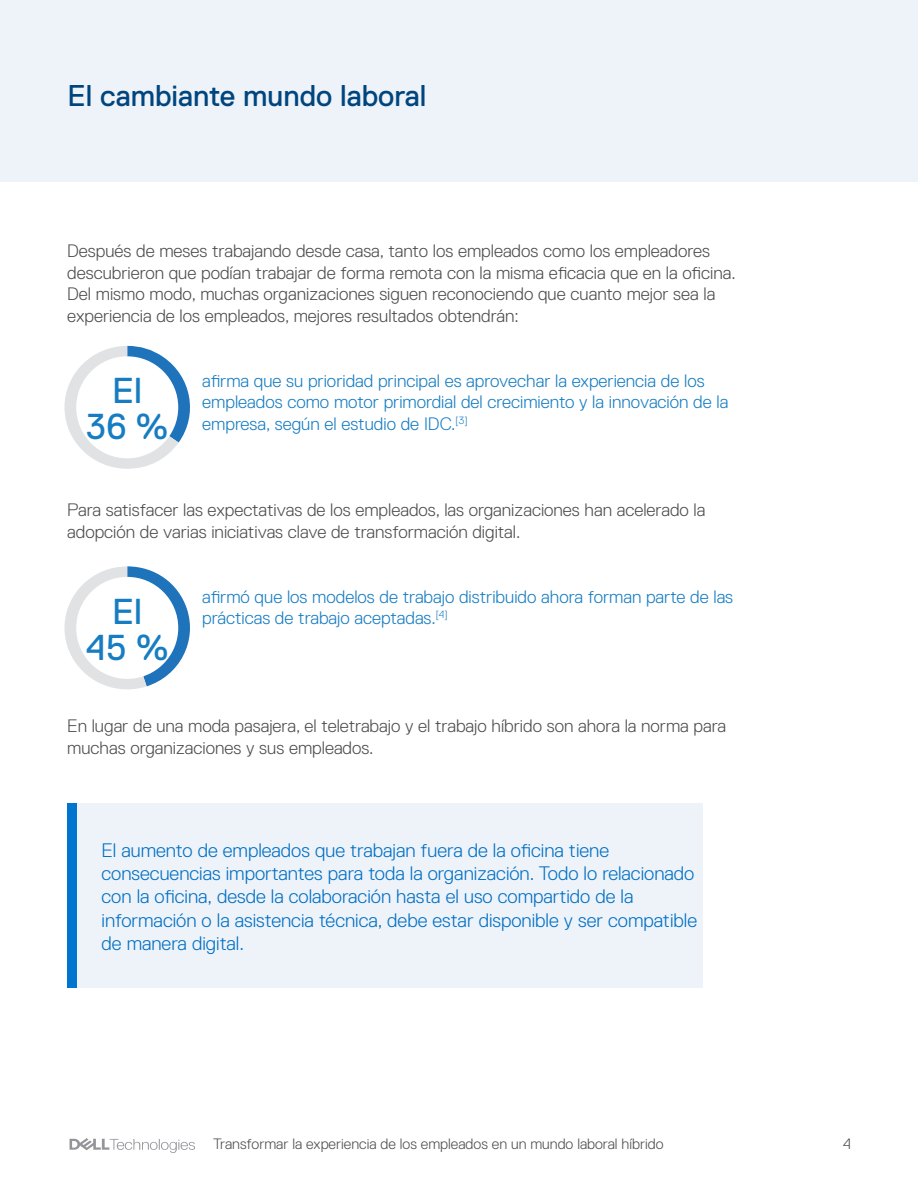
<style>
.page{position:relative;width:918px;height:1188px;background:#fff}
.page>*{position:absolute;margin:0;border:0;box-sizing:border-box;transform-origin:0 0}
.t1{font:36px/36px "Dell Replica";color:#177dc2;text-align:center}
.t2{font:30px "Dell Replica";color:#00457d}
.t3{font:300 19.5px/23.4px "Dell Replica";color:#0070c4}
.t4{font:300 18px/21.6px "Dell Replica";color:#4d4d4f}
.t5{font:300 18px/21.6px "Dell Replica";color:#177dc2}
.t6{font:300 15px "Dell Replica";color:#4d4d4f}
</style>
<div class="page">
<svg style="left:70px;top:1138px;width:125px;height:15px"></svg>
<div style="left:0;top:0;width:918px;height:181px;background:#eef2f9"></div>
<div style="left:68px;top:803px;width:635px;height:185px;background:#eef2f9"></div>
<div style="left:68px;top:803px;width:9px;height:185px;background:#0075cf"></div>
<svg style="left:65px;top:566px;width:125px;height:123px"></svg>
<div style="left:76px;top:577px;width:102px;height:102px;background:#fff;border-radius:50%"></div>
<svg style="left:65px;top:346px;width:125px;height:123px"></svg>
<div style="left:76px;top:356px;width:102px;height:102px;background:#fff;border-radius:50%"></div>
<p class="t2" style="left:68px;top:79px;width:361px">El cambiante mundo laboral</p>
<p class="t4" style="left:67px;top:240px;width:670px">Después de meses trabajando desde casa, tanto los empleados como los empleadores descubrieron que podían trabajar de forma remota con la misma eficacia que en la oficina.<br>Del mismo modo, muchas organizaciones siguen reconociendo que cuanto mejor sea la experiencia de los empleados, mejores resultados obtendrán:</p>
<p class="t1" style="left:86px;top:373px;width:84px">El<br>36 %</p>
<p class="t5" style="left:202px;top:370px;width:528px">afirma que su prioridad principal es aprovechar la experiencia de los empleados como motor primordial del crecimiento y la innovación de la empresa, según el estudio de IDC.<sup>[3]</sup></p>
<p class="t4" style="left:67px;top:499px;width:640px">Para satisfacer las expectativas de los empleados, las organizaciones han acelerado la adopción de varias iniciativas clave de transformación digital.</p>
<p class="t1" style="left:86px;top:594px;width:84px">El<br>45 %</p>
<p class="t5" style="left:202px;top:586px;width:532px">afirmó que los modelos de trabajo distribuido ahora forman parte de las prácticas de trabajo aceptadas.<sup>[4]</sup></p>
<p class="t4" style="left:67px;top:715px;width:660px">En lugar de una moda pasajera, el teletrabajo y el trabajo híbrido son ahora la norma para muchas organizaciones y sus empleados.</p>
<p class="t3" style="left:102px;top:838px;width:597px">El aumento de empleados que trabajan fuera de la oficina tiene consecuencias importantes para toda la organización. Todo lo relacionado con la oficina, desde la colaboración hasta el uso compartido de la información o la asistencia técnica, debe estar disponible y ser compatible de manera digital.</p>
<p class="t6" style="left:213px;top:1135px;width:452px">Transformar la experiencia de los empleados en un mundo laboral híbrido</p>
<p class="t6" style="left:843px;top:1135px;width:9px">4</p>
</div>
